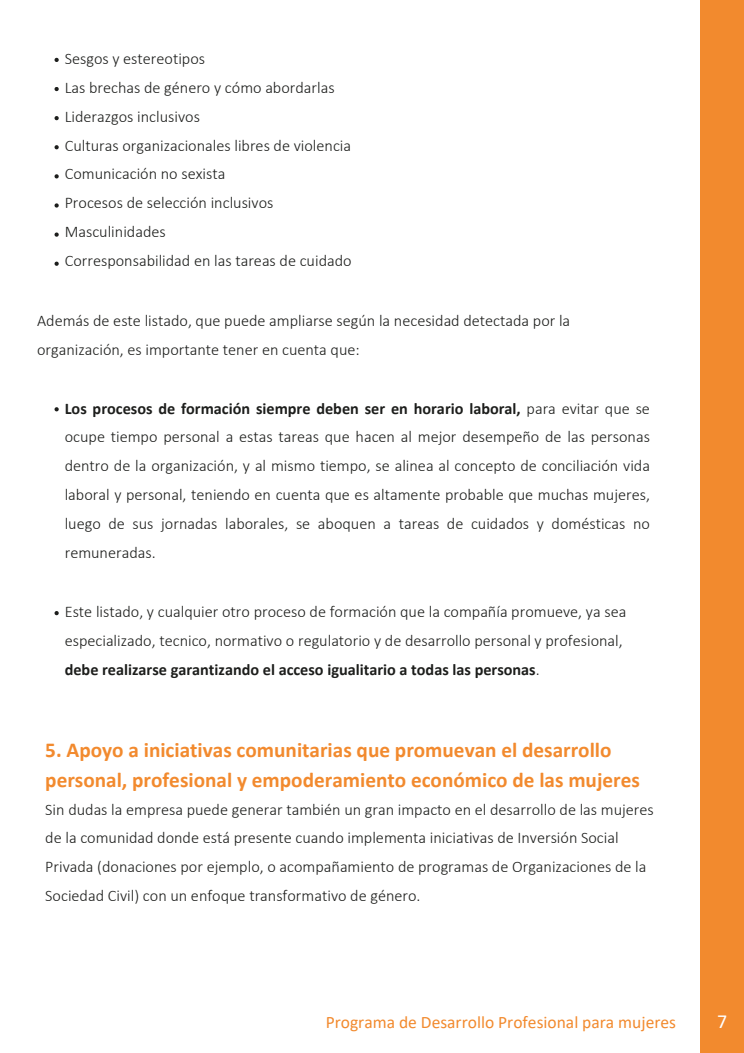
<style>
.page{position:relative;width:744px;height:1053px;background:#fff}
.page>*{position:absolute;margin:0;border:0;box-sizing:border-box;transform-origin:0 0}
.t1{font:700 21.24px/29.7px "Calibri";color:#f28a2e}
.t2{font:20px "Calibri";color:#fff}
.t3{font:17.48px "Calibri";color:#f28a2e}
.t4{font:300 16.24px/28.8px "Calibri";color:#1d1e1c}
.s1{font-weight:700}
</style>
<div class="page">
<svg style="left:55px;top:58px;width:4px;height:4px"></svg>
<svg style="left:55px;top:87px;width:4px;height:4px"></svg>
<svg style="left:55px;top:116px;width:4px;height:4px"></svg>
<svg style="left:55px;top:145px;width:4px;height:4px"></svg>
<svg style="left:55px;top:174px;width:4px;height:4px"></svg>
<svg style="left:55px;top:203px;width:4px;height:4px"></svg>
<svg style="left:55px;top:232px;width:4px;height:5px"></svg>
<svg style="left:55px;top:261px;width:4px;height:5px"></svg>
<svg style="left:55px;top:407px;width:4px;height:4px"></svg>
<svg style="left:55px;top:611px;width:4px;height:4px"></svg>
<div style="left:700px;top:0;width:44px;height:1052px;background:#f28a2e"></div>
<h1 class="t4" style="left:65px;top:46px;width:288px">Sesgos y estereotipos<br>Las brechas de género y cómo abordarlas<br>Liderazgos inclusivos<br>Culturas organizacionales libres de violencia<br>Comunicación no sexista<br>Procesos de selección inclusivos<br>Masculinidades<br>Corresponsabilidad en las tareas de cuidado</h1>
<h1 class="t4" style="left:37px;top:308px;width:535px">Además de este listado, que puede ampliarse según la necesidad detectada por la organización, es importante tener en cuenta que:</h1>
<h1 class="t4" style="left:65px;top:395px;width:587px;text-align:justify"><span class="s1">Los procesos de formación siempre deben ser en horario laboral,</span> para evitar que se ocupe tiempo personal a estas tareas que hacen al mejor desempeño de las personas dentro de la organización, y al mismo tiempo, se alinea al concepto de conciliación vida laboral y personal, teniendo en cuenta que es altamente probable que muchas mujeres, luego de sus jornadas laborales, se aboquen a tareas de cuidados y domésticas no remuneradas.</h1>
<h1 class="t4" style="left:65px;top:599px;width:563px">Este listado, y cualquier otro proceso de formación que la compañía promueve, ya sea especializado, tecnico, normativo o regulatorio y de desarrollo personal y profesional, <span class="s1">debe realizarse garantizando el acceso igualitario a todas las personas</span>.</h1>
<h1 class="t1" style="left:45px;top:736px;width:596px">5. Apoyo a iniciativas comunitarias que promuevan el desarrollo personal, profesional y empoderamiento económico de las mujeres</h1>
<h1 class="t4" style="left:45px;top:796px;width:610px">Sin dudas la empresa puede generar también un gran impacto en el desarrollo de las mujeres de la comunidad donde está presente cuando implementa iniciativas de Inversión Social Privada (donaciones por ejemplo, o acompañamiento de programas de Organizaciones de la Sociedad Civil) con un enfoque transformativo de género.</h1>
<p class="t3" style="left:326px;top:1014px;width:352px">Programa de Desarrollo Profesional para mujeres</p>
<h1 class="t2" style="left:717px;top:1013px;width:12px">7</h1>
</div>
